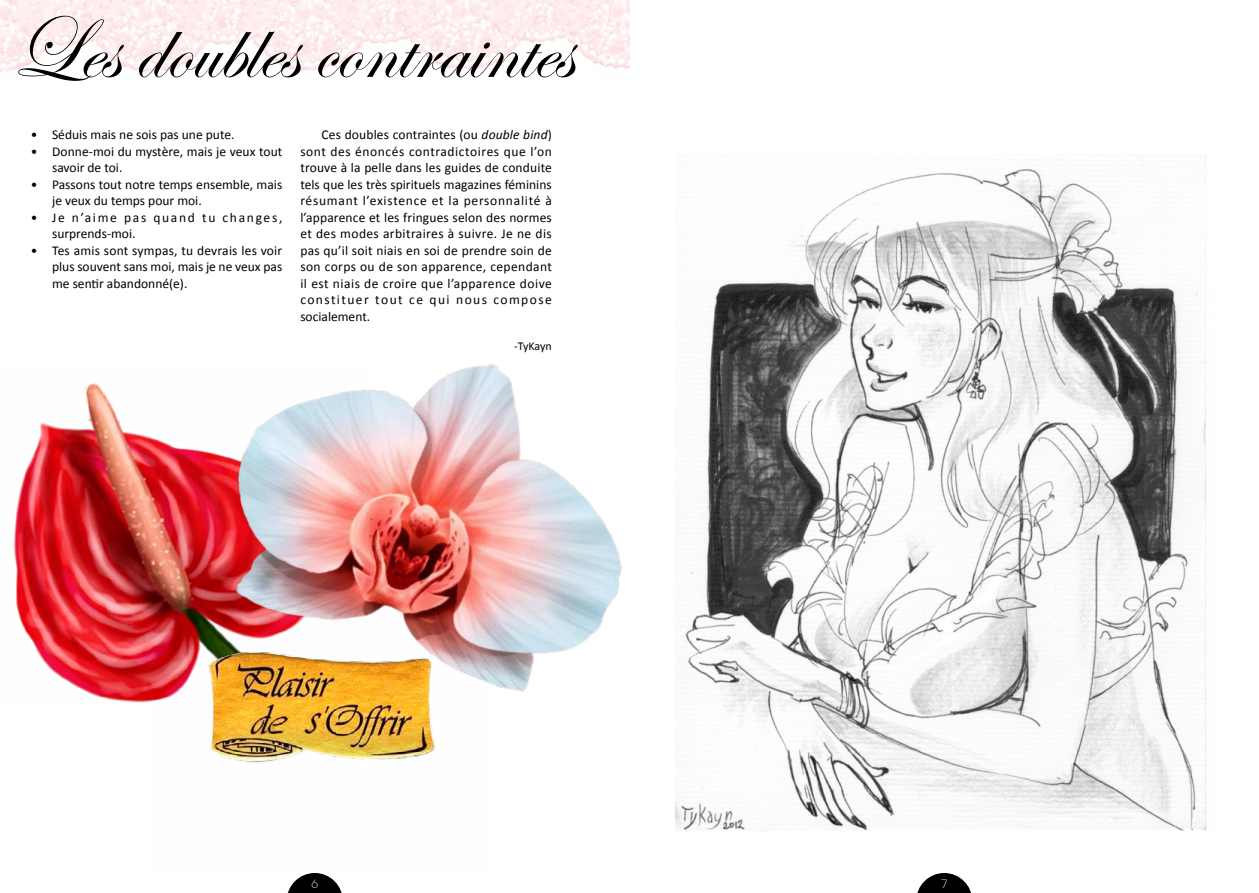
<style>
.page{position:relative;width:1259px;height:893px;background:#fff}
.page>*{position:absolute;margin:0;border:0;box-sizing:border-box;transform-origin:0 0}
.t1{font:90px "Edwardian Script ITC";color:#000}
.t2{font:13.5px/16.5px "Calibri";color:#000}
.t3{font:13.5px/16.5px "Calibri";letter-spacing:.125em;color:#000}
.t4{font:12px "Calibri";letter-spacing:-.015em;color:#000}
.t5{font:300 12px "Brie";color:#fff}
.s1{font-style:italic}
</style>
<div class="page">
<svg style="left:917px;top:873px;width:55px;height:20px"></svg>
<img style="left:0;top:0;width:629px;height:73px">
<svg style="left:287px;top:873px;width:55px;height:20px"></svg>
<img style="left:13px;top:382px;width:152px;height:321px">
<img style="left:165px;top:364px;width:457px;height:328px">
<img style="left:152px;top:535px;width:338px;height:228px">
<img style="left:676px;top:156px;width:531px;height:675px">
<h1 class="t1" style="left:10px;top:0;width:563px">Les doubles contraintes</h1>
<p class="t2" style="left:31px;top:127px;width:205px">• Séduis mais ne sois pas une pute.</p>
<p class="t2" style="left:52px;top:143px;width:232px;text-indent:-21px">• Donne-moi du mystère, mais je veux tout savoir de toi.</p>
<p class="t2" style="left:52px;top:176px;width:232px;text-indent:-21px">• Passons tout notre temps ensemble, mais je veux du temps pour moi.</p>
<p class="t3" style="left:52px;top:209px;width:232px;text-indent:-21px">• Je n’aime pas quand tu changes, surprends-moi.</p>
<p class="t2" style="left:52px;top:242px;width:232px;text-align:justify;text-indent:-21px">• Tes amis sont sympas, tu devrais les voir plus souvent sans moi, mais je ne veux pas me sentir abandonné(e).</p>
<p class="t2" style="left:300px;top:127px;width:253px;text-align:justify;text-indent:21px">Ces doubles contraintes (ou <span class="s1">double bind</span>) sont des énoncés contradictoires que l’on trouve à la pelle dans les guides de conduite tels que les très spirituels magazines féminins résumant l’existence et la personnalité à l’apparence et les fringues selon des normes et des modes arbitraires à suivre. Je ne dis pas qu’il soit niais en soi de prendre soin de son corps ou de son apparence, cependant il est niais de croire que l’apparence doive constituer tout ce qui nous compose socialement.</p>
<p class="t4" style="left:514px;top:338px;width:39px">-TyKayn</p>
<p class="t5" style="left:311px;top:878px;width:8px">6</p>
<p class="t5" style="left:941px;top:878px;width:8px">7</p>
</div>
